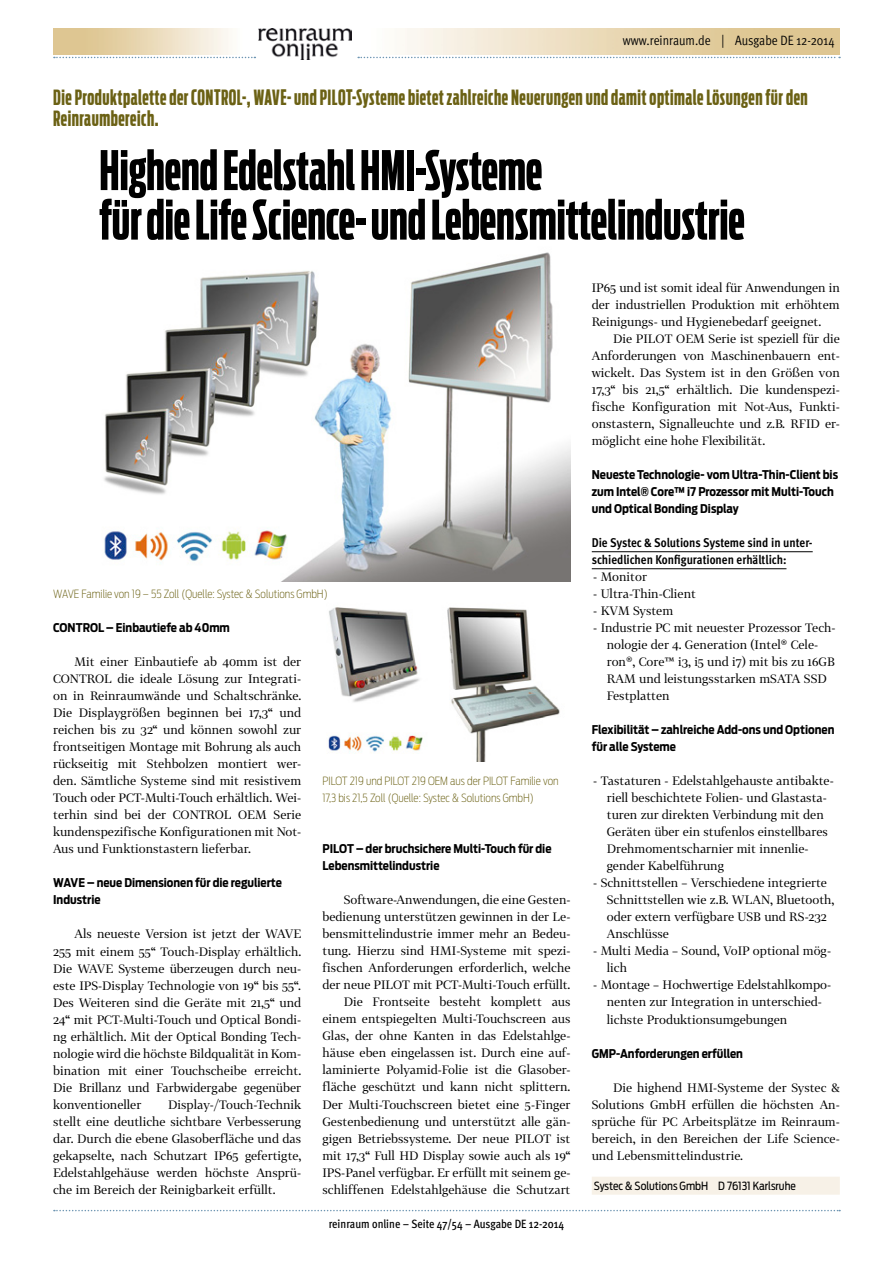
<style>
.page{position:relative;width:893px;height:1263px;background:#fff}
.page>*{position:absolute;margin:0;border:0;box-sizing:border-box;transform-origin:0 0}
.t1{font:700 54px/49.5px "Antenna Comp";color:#000}
.t2{font:700 21px/21px "Antenna Comp";letter-spacing:.025em;color:#6b6114}
.t3{font:13.5px "Meta OT Cond Norm";color:#000}
.t4{font:700 condensed 12.75px/17px "Meta OT";color:#000}
.t5{font:12px/17px "Tabac G2";color:#000;text-align:justify}
.t6{font:700 12px/17px "Antenna Cond";color:#000}
.t7{font:500 condensed 12px "Meta OT";color:#000}
.t8{font:200 11.25px/17px "Antenna Cond";color:#6b6114}
.t9{font:11.25px "Antenna Cond";color:#000}
</style>
<div class="page">
<svg style="left:358px;top:57px;width:482px;height:1px"></svg>
<svg style="left:54px;top:57px;width:201px;height:1px"></svg>
<svg style="left:54px;top:1210px;width:786px;height:1px"></svg>
<img style="left:258px;top:29px;width:94px;height:31px">
<img style="left:320px;top:581px;width:250px;height:181px">
<img style="left:104px;top:252px;width:466px;height:329px">
<hr style="left:592px;top:551px;width:221px;height:1px;background:#000">
<hr style="left:592px;top:568px;width:194px;height:1px;background:#000">
<div style="left:592px;top:1177px;width:248px;height:18px;background:#f7f1e7"></div>
<p class="t3" style="left:623px;top:32px;width:213px">www.reinraum.de | Ausgabe DE 12-2014</p>
<h2 class="t2" style="left:53px;top:87px;width:756px">Die Produktpalette der CONTROL-, WAVE- und PILOT-Systeme bietet zahlreiche Neuerungen und damit optimale Lösungen für den<br>Reinraumbereich.</h2>
<h1 class="t1" style="left:99px;top:146px;width:647px">Highend Edelstahl HMI-Systeme<br>für die Life Science- und Lebensmittelindustrie</h1>
<p class="t8" style="left:53px;top:586px;width:276px">WAVE Familie von 19 – 55 Zoll (Quelle: Systec &amp; Solutions GmbH)</p>
<p class="t6" style="left:53px;top:619px;width:178px">CONTROL – Einbautiefe ab 40mm</p>
<p class="t5" style="left:53px;top:653px;width:250px;text-indent:21px">Mit einer Einbautiefe ab 40mm ist der CONTROL die ideale Lösung zur Integrati&shy;on in Reinraumwände und Schaltschränke.<br>Die Displaygrößen beginnen bei 17,3“ und reichen bis zu 32“ und können sowohl zur frontseitigen Montage mit Bohrung als auch rückseitig mit Stehbolzen montiert wer&shy;den. Sämtliche Systeme sind mit resistivem Touch oder PCT-Multi-Touch erhältlich. Wei&shy;terhin sind bei der CONTROL OEM Serie kundenspezifische Konfigurationen mit Not-Aus und Funktionstastern lieferbar.</p>
<p class="t6" style="left:53px;top:875px;width:230px">WAVE – neue Dimensionen für die regulierte<br>Industrie</p>
<p class="t5" style="left:53px;top:925px;width:250px;text-indent:21px">Als neueste Version ist jetzt der WAVE 255 mit einem 55“ Touch-Display erhältlich.<br>Die WAVE Systeme überzeugen durch neu&shy;este IPS-Display Technologie von 19“ bis 55“.<br>Des Weiteren sind die Geräte mit 21,5“ und 24“ mit PCT-Multi-Touch und Optical Bondi&shy;ng erhältlich. Mit der Optical Bonding Tech&shy;nologie wird die höchste Bildqualität in Kom&shy;bination mit einer Touchscheibe erreicht.<br>Die Brillanz und Farbwidergabe gegenüber konventioneller</p>
<p class="t5" style="left:53px;top:1095px;width:250px;text-indent:115px">Display-/Touch-Technik stellt eine deutliche sichtbare Verbesserung dar. Durch die ebene Glasoberfläche und das gekapselte, nach Schutzart IP65 gefertigte, Edelstahlgehäuse werden höchste Ansprü&shy;che im Bereich der Reinigbarkeit erfüllt.</p>
<p class="t8" style="left:322px;top:773px;width:238px">PILOT 219 und PILOT 219 OEM aus der PILOT Familie von<br>17,3 bis 21,5 Zoll (Quelle: Systec &amp; Solutions GmbH)</p>
<p class="t6" style="left:322px;top:840px;width:231px">PILOT – der bruchsichere Multi-Touch für die<br>Lebensmittelindustrie</p>
<p class="t5" style="left:322px;top:891px;width:250px;text-align:right">Software-Anwendungen, die eine Gesten&shy;bedienung unterstützen gewinnen in der Le&shy;bensmittelindustrie immer mehr an Bedeu&shy;tung. Hierzu sind HMI-Systeme mit spezi&shy;fischen Anforderungen erforderlich, welche der neue PILOT mit PCT-Multi-Touch erfüllt.<br>Die Frontseite besteht komplett aus einem entspiegelten Multi-Touchscreen aus Glas, der ohne Kanten in das Edelstahlge&shy;häuse eben eingelassen ist. Durch eine auf&shy;laminierte Polyamid-Folie ist die Glasober&shy;fläche geschützt und kann nicht splittern.<br>Der Multi-Touchscreen bietet eine 5-Finger Gestenbedienung und unterstützt alle gän&shy;gigen Betriebssysteme. Der neue PILOT ist mit 17,3“ Full HD Display sowie auch als 19“ IPS-Panel verfügbar. Er erfüllt mit seinem ge&shy;schliffenen Edelstahlgehäuse die Schutzart</p>
<p class="t7" style="left:329px;top:1216px;width:237px">reinraum online – Seite 47/54 – Ausgabe DE 12-2014</p>
<p class="t5" style="left:592px;top:279px;width:250px">IP65 und ist somit ideal für Anwendungen in der industriellen Produktion mit erhöhtem Reinigungs- und Hygienebedarf geeignet.</p>
<p class="t5" style="left:592px;top:330px;width:250px;text-indent:21px">Die PILOT OEM Serie ist speziell für die Anforderungen von Maschinenbauern ent&shy;wickelt. Das System ist in den Größen von 17,3“ bis 21,5“ erhältlich. Die kundenspezi&shy;fische Konfiguration mit Not-Aus, Funkti&shy;onstastern, Signalleuchte und z.B. RFID er&shy;möglicht eine hohe Flexibilität.</p>
<p class="t6" style="left:592px;top:466px;width:248px">Neueste Technologie- vom Ultra-Thin-Client bis zum Intel® Core™ i7 Prozessor mit Multi-Touch und Optical Bonding Display</p>
<p class="t4" style="left:592px;top:534px;width:222px">Die Systec &amp; Solutions Systeme sind in unter&shy;schiedlichen Konfigurationen erhältlich:</p>
<p class="t5" style="left:593px;top:568px;width:55px">- Monitor</p>
<p class="t5" style="left:593px;top:585px;width:104px">- Ultra-Thin-Client</p>
<p class="t5" style="left:593px;top:602px;width:81px">- KVM System</p>
<p class="t5" style="left:607px;top:619px;width:230px;text-align:left;text-indent:-14px">- Industrie PC mit neuester Prozessor Tech&shy;nologie der 4. Generation (Intel® Cele&shy;ron®, Core™ i3, i5 und i7) mit bis zu 16GB RAM und leistungsstarken mSATA SSD Festplatten</p>
<p class="t6" style="left:592px;top:721px;width:244px">Flexibilität – zahlreiche Add-ons und Optionen für alle Systeme</p>
<p class="t5" style="left:607px;top:772px;width:229px;text-align:left;text-indent:-14px">- Tastaturen - Edelstahlgehauste antibakte&shy;riell beschichtete Folien- und Glastasta&shy;turen zur direkten Verbindung mit den Geräten über ein stufenlos einstellbares Drehmomentscharnier mit innenlie&shy;gender Kabelführung</p>
<p class="t5" style="left:607px;top:874px;width:229px;text-align:left;text-indent:-14px">- Schnittstellen – Verschiedene integrierte Schnittstellen wie z.B. WLAN, Bluetooth, oder extern verfügbare USB und RS-232<br>Anschlüsse</p>
<p class="t5" style="left:607px;top:942px;width:226px;text-indent:-14px">- Multi Media – Sound, VoIP optional mög&shy;lich</p>
<p class="t5" style="left:607px;top:976px;width:226px;text-align:left;text-indent:-14px">- Montage – Hochwertige Edelstahlkompo&shy;nenten zur Integration in unterschied&shy;lichste Produktionsumgebungen</p>
<p class="t6" style="left:592px;top:1045px;width:153px">GMP-Anforderungen erfüllen</p>
<p class="t5" style="left:592px;top:1078px;width:250px;text-indent:21px">Die highend HMI-Systeme der Systec &amp; Solutions GmbH erfüllen die höchsten An&shy;sprüche für PC Arbeitsplätze im Reinraum&shy;bereich, in den Bereichen der Life Science&shy;und Lebensmittelindustrie.</p>
<p class="t9" style="left:594px;top:1179px;width:203px">Systec &amp; Solutions GmbH D 76131 Karlsruhe</p>
</div>
